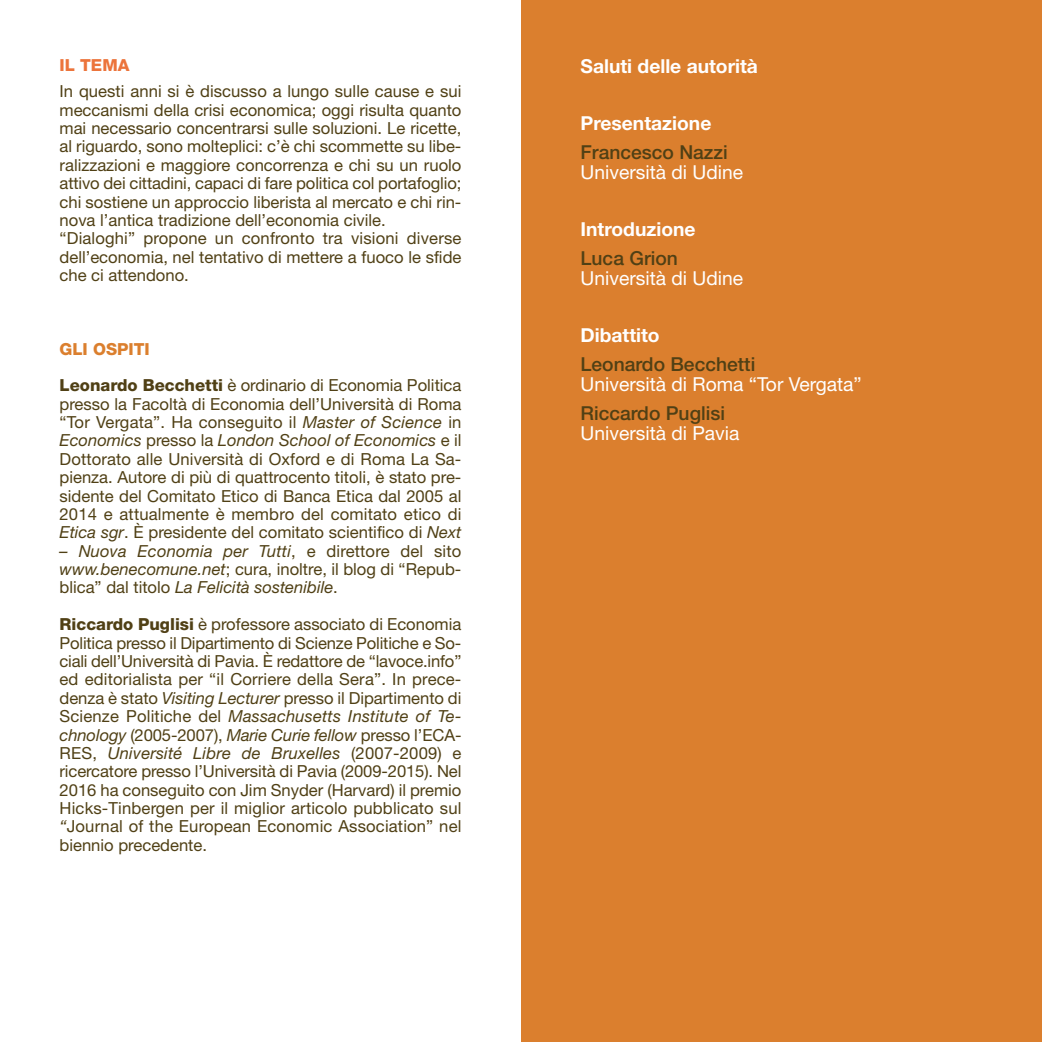
<style>
.page{position:relative;width:1042px;height:1042px;background:#fff}
.page>*{position:absolute;margin:0;border:0;box-sizing:border-box;transform-origin:0 0}
.t1{font:19.25px "Helvetica Neue LT Std";color:#fff}
.t2{font:500 19.25px "Helvetica Neue LT Std";color:#504015}
.t3{font:700 19.25px "Helvetica Neue LT Std";color:#fff}
.t4{font:16.62px/18.4px "Helvetica Neue";color:#504015;text-align:justify}
.t5{font:800 16.62px "Helvetica Neue";color:#db7f2e}
.t6{font:800 16.62px "Helvetica Neue LT Std";color:#ec743b}
.s1{font-weight:800}
.s2{font-style:italic}
</style>
<div class="page">
<div style="left:521px;top:0;width:521px;height:1042px;background:#db7f2e"></div>
<p class="t6" style="left:60px;top:60px;width:71px">IL TEMA</p>
<p class="t4" style="left:60px;top:84px;width:403px;text-align:left">In questi anni si è discusso a lungo sulle cause e sui meccanismi della crisi economica; oggi risulta quanto mai necessario concentrarsi sulle soluzioni. Le ricette, al riguardo, sono molteplici: c’è chi scommette su libe&shy;ralizzazioni e maggiore concorrenza e chi su un ruolo attivo dei cittadini, capaci di fare politica col portafoglio; chi sostiene un approccio liberista al mercato e chi rin&shy;nova l’antica tradizione dell’economia civile. “Dialoghi” propone un confronto tra visioni diverse dell’economia, nel tentativo di mettere a fuoco le sfide che ci attendono.</p>
<p class="t5" style="left:60px;top:343px;width:92px">GLI OSPITI</p>
<p class="t4" style="left:60px;top:378px;width:403px"><span class="s1">Leonardo Becchetti</span> è ordinario di Economia Politica presso la Facoltà di Economia dell’Università di Roma “Tor Vergata”. Ha conseguito il <span class="s2">Master of Science</span> in <span class="s2">Economics</span> presso la <span class="s2">London School of Economics</span> e il Dottorato alle Università di Oxford e di Roma La Sa&shy;pienza. Autore di più di quattrocento titoli, è stato pre&shy;sidente del Comitato Etico di Banca Etica dal 2005 al 2014 e attualmente è membro del comitato etico di <span class="s2">Etica sgr</span>. È presidente del comitato scientifico di <span class="s2">Next</span></p>
<p class="t4" style="left:60px;top:543px;width:403px"><span class="s2">– Nuova Economia per Tutti</span>, e direttore del sito <span class="s2">www.benecomune.net</span>; cura, inoltre, il blog di “Repub&shy;blica” dal titolo <span class="s2">La Felicità sostenibile</span>.</p>
<p class="t4" style="left:60px;top:617px;width:403px"><span class="s1">Riccardo Puglisi</span> è professore associato di Economia Politica presso il Dipartimento di Scienze Politiche e So&shy;ciali dell’Università di Pavia. È redattore de “lavoce.info” ed editorialista per “il Corriere della Sera”. In prece&shy;denza è stato <span class="s2">Visiting Lecturer</span> presso il Dipartimento di Scienze Politiche del <span class="s2">Massachusetts Institute of Te&shy;chnology</span> (2005-2007), <span class="s2">Marie Curie fellow</span> presso l’ECA-RES, <span class="s2">Université Libre de Bruxelles</span> (2007-2009) e ricercatore presso l’Università di Pavia (2009-2015). Nel 2016 ha conseguito con Jim Snyder (Harvard) il premio Hicks-Tinbergen per il miglior articolo pubblicato sul <span class="s2">“</span>Journal of the European Economic Association” nel biennio precedente.</p>
<p class="t3" style="left:580px;top:60px;width:179px">Saluti delle autorità</p>
<p class="t3" style="left:580px;top:117px;width:132px">Presentazione</p>
<p class="t2" style="left:580px;top:145px;width:149px">Francesco Nazzi</p>
<p class="t1" style="left:580px;top:165px;width:164px">Università di Udine</p>
<p class="t3" style="left:580px;top:223px;width:117px">Introduzione</p>
<p class="t2" style="left:580px;top:251px;width:99px">Luca Grion</p>
<p class="t1" style="left:580px;top:271px;width:164px">Università di Udine</p>
<p class="t3" style="left:580px;top:328px;width:81px">Dibattito</p>
<p class="t2" style="left:580px;top:357px;width:176px">Leonardo Becchetti</p>
<p class="t1" style="left:580px;top:377px;width:283px">Università di Roma “Tor Vergata”</p>
<p class="t2" style="left:580px;top:406px;width:146px">Riccardo Puglisi</p>
<p class="t1" style="left:580px;top:426px;width:160px">Università di Pavia</p>
</div>
